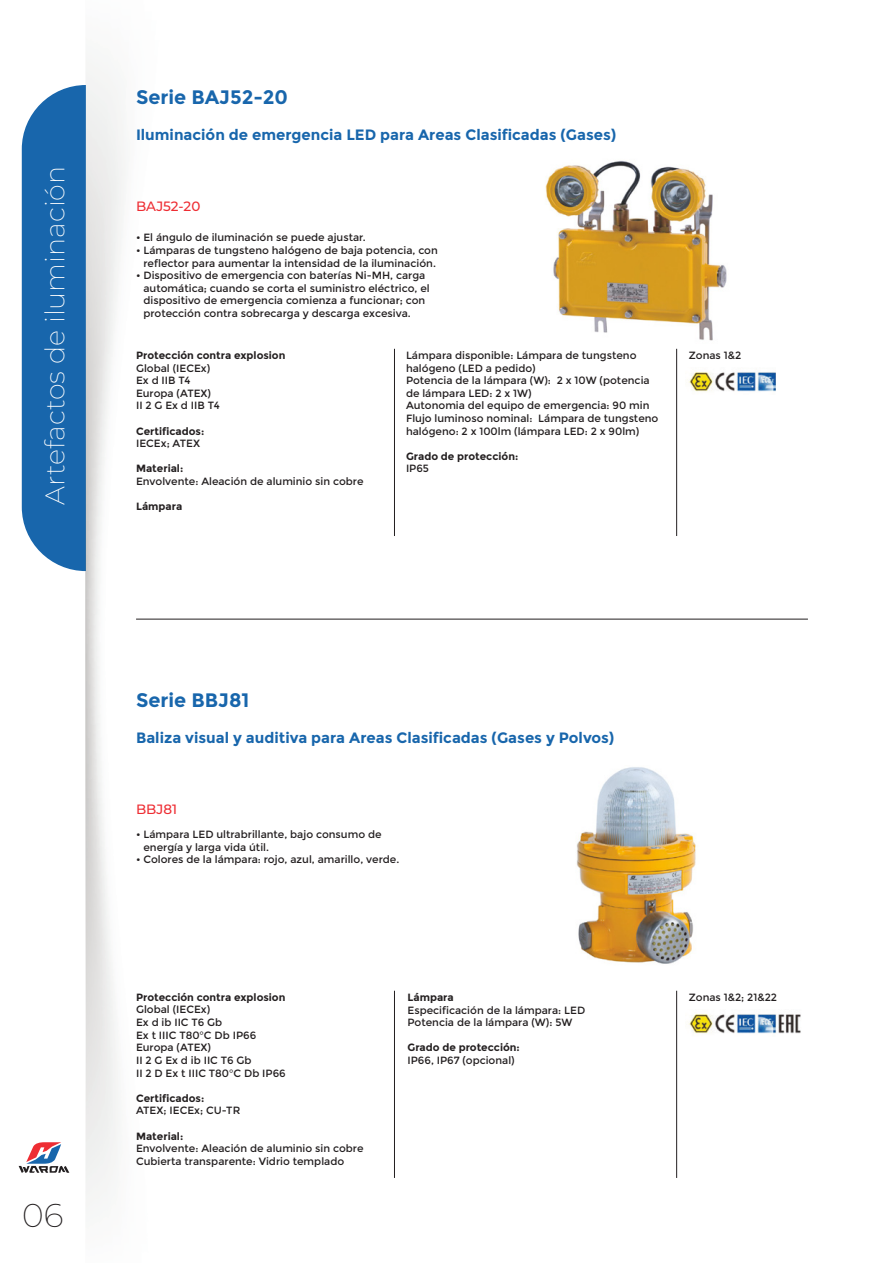
<style>
.page{position:relative;width:893px;height:1263px;background:#fff}
.page>*{position:absolute;margin:0;border:0;box-sizing:border-box;transform-origin:0 0}
.t1{font:200 33px "Montserrat";color:#231f20}
.t2{font:200 27px "Montserrat";color:#fff}
.t3{font:700 19.5px "Montserrat";color:#1866ac}
.t4{font:700 15px "Montserrat";color:#1866ac}
.t5{font:500 13.5px "Montserrat";color:#ee2d33}
.t6{font:10.5px/12.6px "Montserrat";color:#231f20}
.t7{font:700 10.5px "Montserrat";color:#231f20}
</style>
<div class="page">
<svg style="left:22px;top:85px;width:63px;height:486px;background:#2770b1"></svg>
<img style="left:85px;top:60px;width:104px;height:1147px">
<img style="left:85px;top:85px;width:1px;height:486px">
<svg style="left:19px;top:1142px;width:50px;height:31px"></svg>
<img style="left:545px;top:161px;width:182px;height:188px">
<img style="left:576px;top:767px;width:120px;height:197px">
<hr style="left:394px;top:349px;width:1px;height:187px;background:#231f20">
<hr style="left:394px;top:991px;width:1px;height:187px;background:#231f20">
<hr style="left:676px;top:349px;width:1px;height:187px;background:#231f20">
<hr style="left:676px;top:991px;width:1px;height:187px;background:#231f20">
<hr style="left:136px;top:619px;width:672px;height:1px;background:#231f20">
<img style="left:688px;top:372px;width:88px;height:20px">
<img style="left:688px;top:1014px;width:113px;height:20px">
<h2 class="t2" style="left:37px;top:505px;width:341px;rotate:-90deg">Artefactos de iluminación</h2>
<h3 class="t3" style="left:136px;top:85px;width:153px">Serie BAJ52-20</h3>
<h3 class="t4" style="left:136px;top:126px;width:482px">Iluminación de emergencia LED para Areas Clasificadas (Gases)</h3>
<p class="t5" style="left:136px;top:197px;width:66px">BAJ52-20</p>
<p class="t6" style="left:136px;top:231px;width:231px">• El ángulo de iluminación se puede ajustar.</p>
<p class="t6" style="left:136px;top:244px;width:303px;text-align:center">• Lámparas de tungsteno halógeno de baja potencia, con reflector para aumentar la intensidad de la iluminación.</p>
<p class="t6" style="left:143px;top:269px;width:288px;text-indent:-7px">• Dispositivo de emergencia con baterías Ni-MH, carga automática; cuando se corta el suministro eléctrico, el dispositivo de emergencia comienza a funcionar; con protección contra sobrecarga y descarga excesiva.</p>
<p class="t7" style="left:136px;top:349px;width:151px">Protección contra explosion</p>
<p class="t6" style="left:136px;top:362px;width:85px">Global (IECEx)<br>Ex d IIB T4<br>Europa (ATEX)<br>II 2 G Ex d IIB T4</p>
<p class="t7" style="left:136px;top:425px;width:70px">Certificados:</p>
<p class="t6" style="left:136px;top:437px;width:66px">IECEx; ATEX</p>
<p class="t7" style="left:136px;top:462px;width:49px">Material:</p>
<p class="t6" style="left:136px;top:475px;width:229px">Envolvente: Aleación de aluminio sin cobre</p>
<p class="t7" style="left:136px;top:500px;width:48px">Lámpara</p>
<p class="t6" style="left:406px;top:349px;width:254px">Lámpara disponible: Lámpara de tungsteno halógeno (LED a pedido)<br>Potencia de la lámpara (W): 2 x 10W (potencia de lámpara LED: 2 x 1W)<br>Autonomia del equipo de emergencia: 90 min Flujo luminoso nominal: Lámpara de tungsteno halógeno: 2 x 100lm (lámpara LED: 2 x 90lm)</p>
<p class="t7" style="left:406px;top:450px;width:114px">Grado de protección:</p>
<p class="t6" style="left:406px;top:462px;width:25px">IP65</p>
<p class="t6" style="left:689px;top:349px;width:54px">Zonas 1&amp;2</p>
<h1 class="t1" style="left:22px;top:1193px;width:43px">06</h1>
<h3 class="t3" style="left:136px;top:689px;width:115px">Serie BBJ81</h3>
<h3 class="t4" style="left:136px;top:729px;width:480px">Baliza visual y auditiva para Areas Clasificadas (Gases y Polvos)</h3>
<p class="t5" style="left:136px;top:800px;width:43px">BBJ81</p>
<p class="t6" style="left:143px;top:828px;width:240px;text-indent:-7px">• Lámpara LED ultrabrillante, bajo consumo de energía y larga vida útil.</p>
<p class="t6" style="left:136px;top:853px;width:265px">• Colores de la lámpara: rojo, azul, amarillo, verde.</p>
<p class="t7" style="left:136px;top:991px;width:151px">Protección contra explosion</p>
<p class="t6" style="left:136px;top:1003px;width:151px">Global (IECEx)<br>Ex d ib IIC T6 Gb<br>Ex t IIIC T80°C Db IP66<br>Europa (ATEX)<br>II 2 G Ex d ib IIC T6 Gb<br>II 2 D Ex t IIIC T80°C Db IP66</p>
<p class="t7" style="left:136px;top:1092px;width:70px">Certificados:</p>
<p class="t6" style="left:136px;top:1104px;width:106px">ATEX; IECEx; CU-TR</p>
<p class="t7" style="left:136px;top:1129px;width:49px">Material:</p>
<p class="t6" style="left:136px;top:1142px;width:229px">Envolvente: Aleación de aluminio sin cobre<br>Cubierta transparente: Vidrio templado</p>
<p class="t7" style="left:407px;top:991px;width:48px">Lámpara</p>
<p class="t6" style="left:407px;top:1003px;width:179px">Especificación de la lámpara: LED<br>Potencia de la lámpara (W): 5W</p>
<p class="t7" style="left:407px;top:1041px;width:114px">Grado de protección:</p>
<p class="t6" style="left:407px;top:1054px;width:109px">IP66, IP67 (opcional)</p>
<p class="t6" style="left:689px;top:991px;width:90px">Zonas 1&amp;2; 21&amp;22</p>
</div>
